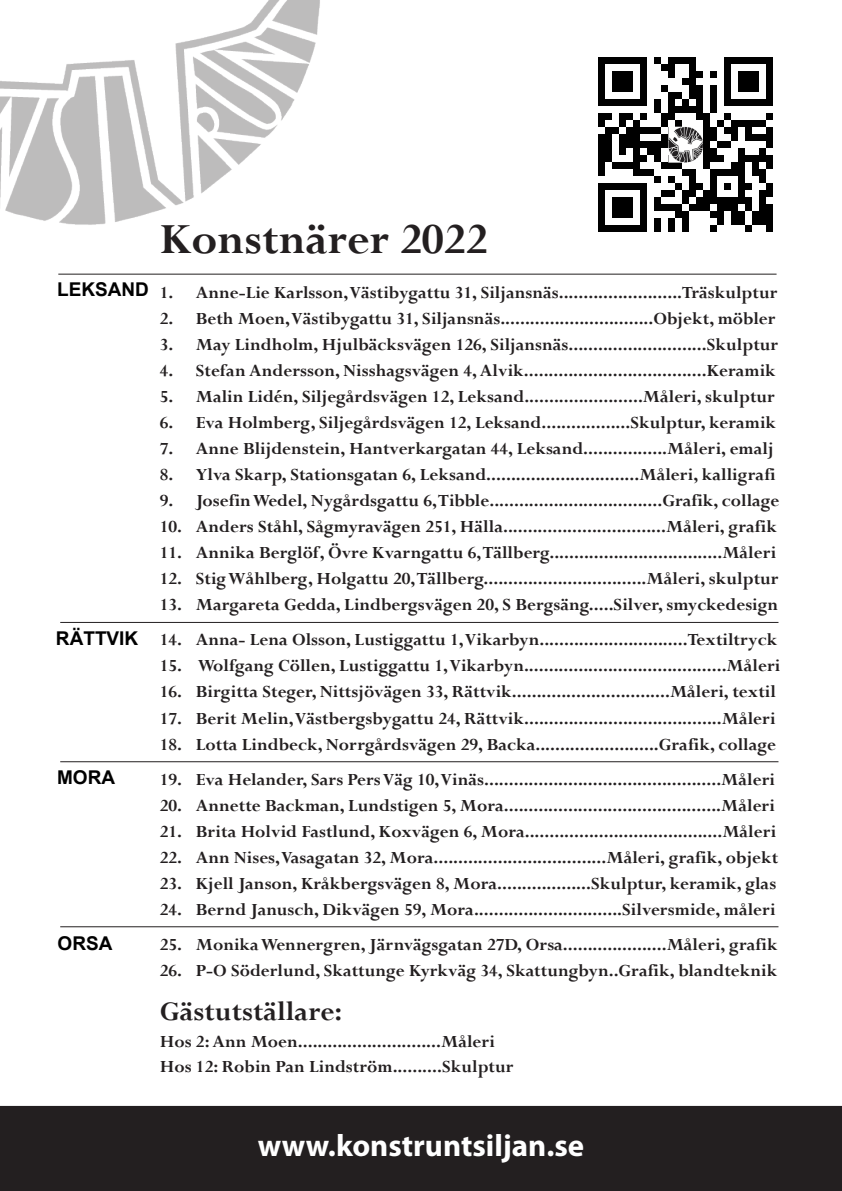
<style>
.page{position:relative;width:842px;height:1191px;background:#fff}
.page>*{position:absolute;margin:0;border:0;box-sizing:border-box;transform-origin:0 0}
.t1{font:700 48px "Perpetua";color:#231f20}
.t2{font:700 31px "Myriad Pro";color:#fff}
.t3{font:700 30px "Perpetua";color:#231f20}
.t4{font:700 19px "Perpetua";color:#231f20}
.t5{font:700 19px "Arial";color:#000}
</style>
<div class="page">
<div style="left:0;top:1106px;width:842px;height:85px;background:#231f20"></div>
<img style="left:0;top:0;width:320px;height:225px">
<img style="left:598px;top:57px;width:175px;height:175px">
<hr style="left:60px;top:622px;width:718px;height:1px;background:#231f20">
<hr style="left:60px;top:761px;width:718px;height:1px;background:#231f20">
<hr style="left:60px;top:926px;width:718px;height:1px;background:#231f20">
<hr style="left:58px;top:274px;width:718px;height:1px;background:#231f20">
<p class="t5" style="left:57px;top:277px;width:93px">LEKSAND</p>
<p class="t5" style="left:56px;top:626px;width:84px">RÄTTVIK</p>
<p class="t5" style="left:57px;top:764px;width:60px">MORA</p>
<p class="t5" style="left:58px;top:931px;width:56px">ORSA</p>
<p class="t1" style="left:160px;top:209px;width:329px">Konstnärer 2022</p>
<p class="t4" style="left:160px;top:281px;width:619px">1. Anne-Lie Karlsson,Västibygattu 31, Siljansnäs.........................Träskulptur</p>
<p class="t4" style="left:160px;top:307px;width:617px">2. Beth Moen,Västibygattu 31, Siljansnäs...............................Objekt, möbler</p>
<p class="t4" style="left:160px;top:333px;width:620px">3. May Lindholm, Hjulbäcksvägen 126, Siljansnäs............................Skulptur</p>
<p class="t4" style="left:160px;top:359px;width:618px">4. Stefan Andersson, Nisshagsvägen 4,Alvik.....................................Keramik</p>
<p class="t4" style="left:160px;top:385px;width:617px">5. Malin Lidén, Siljegårdsvägen 12, Leksand........................Måleri, skulptur</p>
<p class="t4" style="left:160px;top:411px;width:618px">6. Eva Holmberg, Siljegårdsvägen 12, Leksand..................Skulptur, keramik</p>
<p class="t4" style="left:160px;top:437px;width:615px">7. Anne Blijdenstein, Hantverkargatan 44, Leksand.................Måleri, emalj</p>
<p class="t4" style="left:160px;top:463px;width:617px">8. Ylva Skarp, Stationsgatan 6, Leksand...............................Måleri, kalligrafi</p>
<p class="t4" style="left:160px;top:489px;width:621px">9. JosefinWedel, Nygårdsgattu 6,Tibble...................................Grafik, collage</p>
<p class="t4" style="left:160px;top:515px;width:619px">10. Anders Ståhl, Sågmyravägen 251, Hälla.................................Måleri, grafik</p>
<p class="t4" style="left:160px;top:541px;width:618px">11. Annika Berglöf, Övre Kvarngattu 6,Tällberg...................................Måleri</p>
<p class="t4" style="left:160px;top:567px;width:620px">12. StigWåhlberg, Holgattu 20,Tällberg.................................Måleri, skulptur</p>
<p class="t4" style="left:160px;top:593px;width:620px">13. Margareta Gedda, Lindbergsvägen 20, S Bergsäng.....Silver, smyckedesign</p>
<p class="t4" style="left:160px;top:628px;width:619px">14. Anna- Lena Olsson, Lustiggattu 1,Vikarbyn..............................Textiltryck</p>
<p class="t4" style="left:160px;top:654px;width:622px">15. Wolfgang Cöllen, Lustiggattu 1,Vikarbyn.........................................Måleri</p>
<p class="t4" style="left:160px;top:680px;width:618px">16. Birgitta Steger, Nittsjövägen 33, Rättvik................................Måleri, textil</p>
<p class="t4" style="left:160px;top:706px;width:617px">17. Berit Melin,Västbergsbygattu 24, Rättvik........................................Måleri</p>
<p class="t4" style="left:160px;top:732px;width:618px">18. Lotta Lindbeck, Norrgårdsvägen 29, Backa.........................Grafik, collage</p>
<p class="t4" style="left:160px;top:767px;width:617px">19. Eva Helander, Sars PersVäg 10,Vinäs................................................Måleri</p>
<p class="t4" style="left:160px;top:793px;width:617px">20. Annette Backman, Lundstigen 5, Mora............................................Måleri</p>
<p class="t4" style="left:160px;top:819px;width:618px">21. Brita Holvid Fastlund, Koxvägen 6, Mora........................................Måleri</p>
<p class="t4" style="left:160px;top:845px;width:620px">22. Ann Nises,Vasagatan 32, Mora...................................Måleri, grafik, objekt</p>
<p class="t4" style="left:160px;top:871px;width:618px">23. Kjell Janson, Kråkbergsvägen 8, Mora...................Skulptur, keramik, glas</p>
<p class="t4" style="left:160px;top:897px;width:617px">24. Bernd Janusch, Dikvägen 59, Mora..............................Silversmide, måleri</p>
<p class="t4" style="left:160px;top:932px;width:619px">25. MonikaWennergren, Järnvägsgatan 27D, Orsa.....................Måleri, grafik</p>
<p class="t4" style="left:160px;top:958px;width:619px">26. P-O Söderlund, Skattunge Kyrkväg 34, Skattungbyn..Grafik, blandteknik</p>
<p class="t3" style="left:160px;top:992px;width:184px">Gästutställare:</p>
<p class="t4" style="left:160px;top:1029px;width:337px">Hos 2:Ann Moen.............................Måleri</p>
<p class="t4" style="left:160px;top:1054px;width:355px">Hos 12: Robin Pan Lindström..........Skulptur</p>
<p class="t2" style="left:258px;top:1125px;width:328px">www.konstruntsiljan.se</p>
</div>
